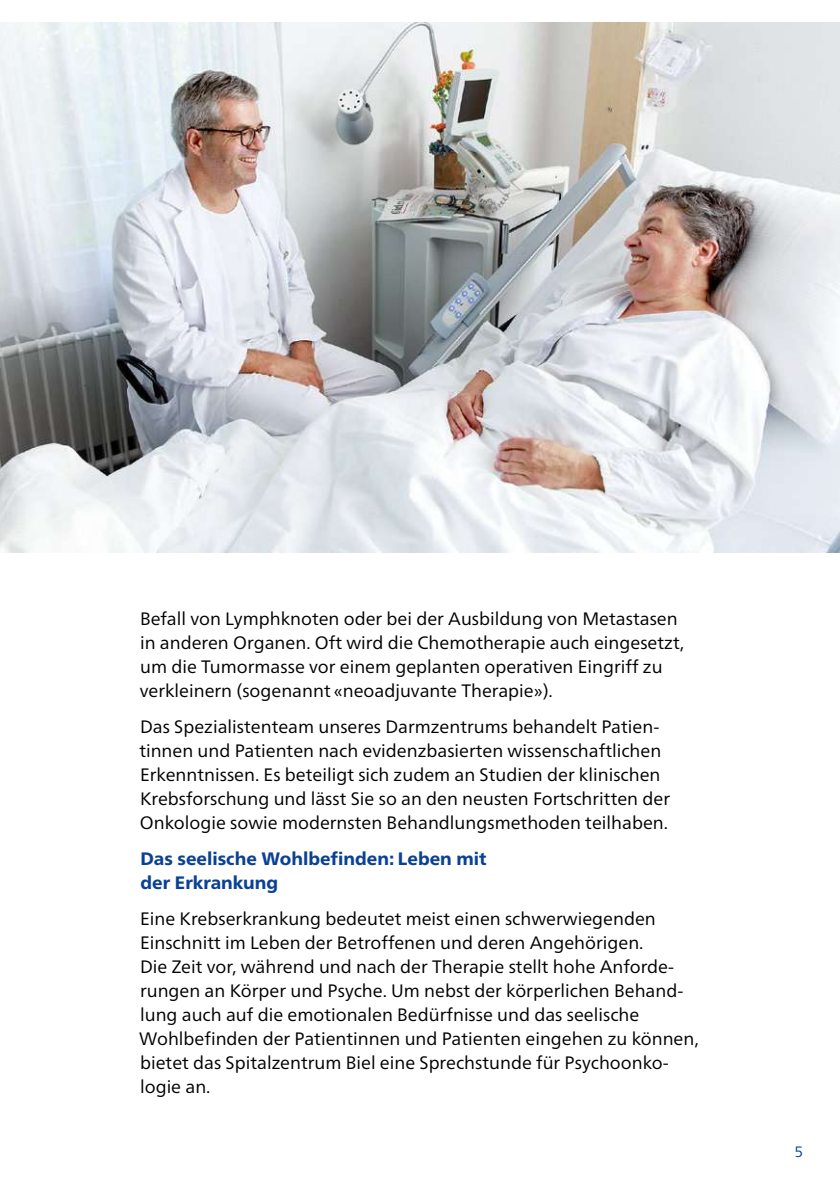
<style>
.page{position:relative;width:840px;height:1191px;background:#fff}
.page>*{position:absolute;margin:0;border:0;box-sizing:border-box;transform-origin:0 0}
.t1{font:18px/24px "Frutiger Neue W01";color:#000}
.t2{font:800 18px/24px "Frutiger Neue W01";color:#0b4195}
.t3{font:15px "Frutiger Neue W01";color:#0b4195}
</style>
<div class="page">
<img style="left:0;top:22px;width:839px;height:530px">
<p class="t1" style="left:140px;top:606px;width:545px">Befall von Lymphknoten oder bei der Ausbildung von Metastasen in anderen Organen. Oft wird die Chemotherapie auch eingesetzt, um die Tumormasse vor einem geplanten operativen Eingriff zu verkleinern (sogenannt «neoadjuvante Therapie»).</p>
<p class="t1" style="left:139px;top:714px;width:532px">Das Spezialistenteam unseres Darmzentrums behandelt Patien&shy;tinnen und Patienten nach evidenzbasierten wissenschaftlichen Erkenntnissen. Es beteiligt sich zudem an Studien der klinischen Krebsforschung und lässt Sie so an den neusten Fortschritten der Onkologie sowie modernsten Behandlungsmethoden teilhaben.</p>
<p class="t2" style="left:140px;top:846px;width:347px">Das seelische Wohlbefinden: Leben mit der Erkrankung</p>
<p class="t1" style="left:139px;top:906px;width:560px">Eine Krebserkrankung bedeutet meist einen schwerwiegenden Einschnitt im Leben der Betroffenen und deren Angehörigen.<br>Die Zeit vor, während und nach der Therapie stellt hohe Anforde&shy;rungen an Körper und Psyche. Um nebst der körperlichen Behand&shy;lung auch auf die emotionalen Bedürfnisse und das seelische Wohlbefinden der Patientinnen und Patienten eingehen zu können, bietet das Spitalzentrum Biel eine Sprechstunde für Psychoonko&shy;logie an.</p>
<p class="t3" style="left:794px;top:1143px;width:10px">5</p>
</div>
